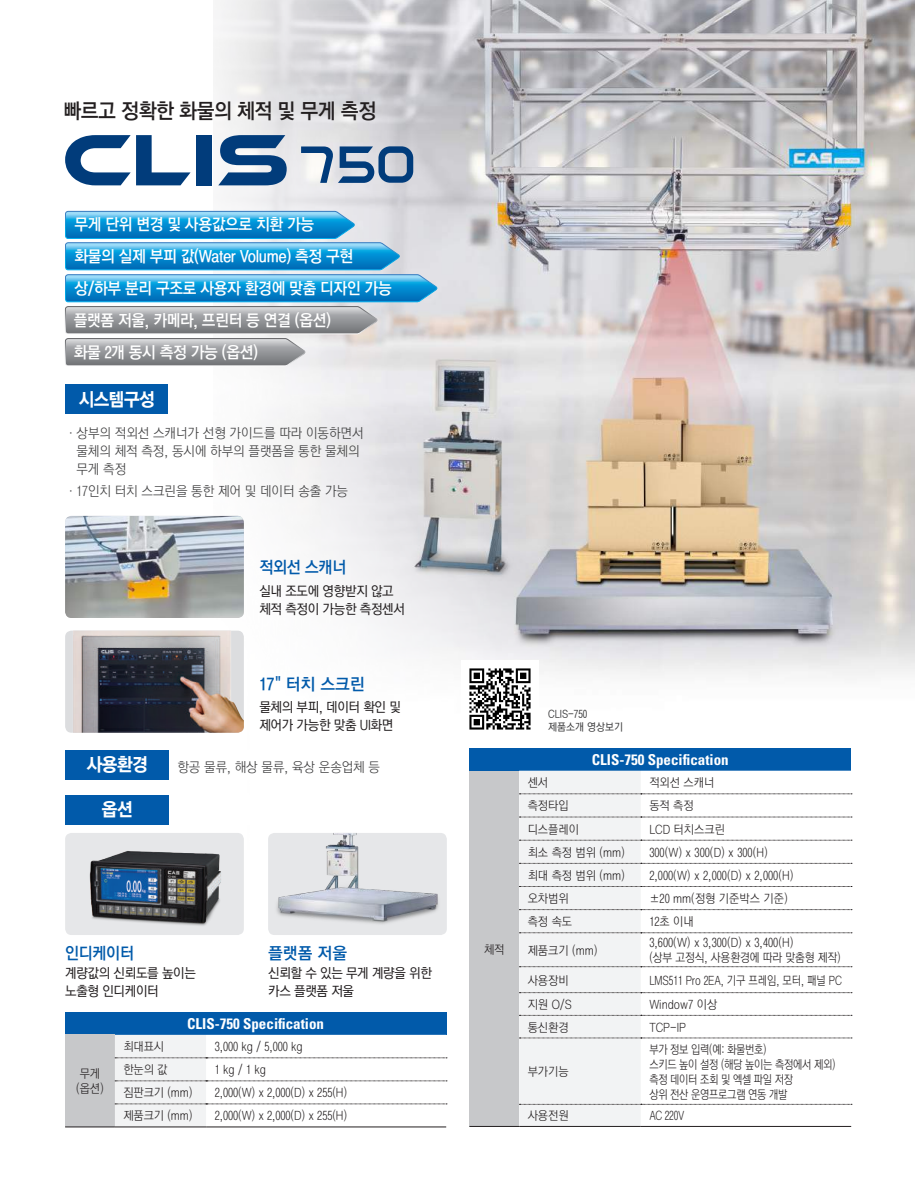
<style>
.page{position:relative;width:915px;height:1191px;background:#fff}
.page>*{position:absolute;margin:0;border:0;box-sizing:border-box;transform-origin:0 0}
.t1{font:21px "YGO540";letter-spacing:-.025em;color:#231f20;scale:.95 1}
.t2{font:18.75px "YDIYGO350";letter-spacing:-.025em;color:#fff;scale:.9 1}
.t3{font:16.5px "YGO540";letter-spacing:-.025em;color:#015aaa}
.t4{font:16.5px "YGO540";letter-spacing:-.025em;color:#015aaa;scale:.95 1}
.t5{font:16.05px/31.3px "YGO540";letter-spacing:-.025em;color:#fff;scale:.95 1}
.t6{font:700 condensed 15px "Univers LT Std";color:#fff}
.t7{font:13.5px/18px "YGO520";letter-spacing:-.005em;color:#3e3e3f;scale:.95 1}
.t8{font:13.5px/18px "YGO530";letter-spacing:-.025em;color:#231f20;scale:.95 1}
.t9{font:12px/15px "YGO520";letter-spacing:-.01em;color:#231f20;scale:.95 1}
.t10{font:12px/15px "YGO520";letter-spacing:-.01em;color:#231f20;scale:.86 1}
.t11{font:12px "YGO520";letter-spacing:-.01em;color:#231f20;scale:.87 1}
.t12{font:10.5px/12.6px "YGO530";color:#3e3e3f;scale:.95 1}
</style>
<div class="page">
<img style="left:213px;top:0;width:701px;height:849px">
<svg style="left:65px;top:135px;width:125px;height:50px"></svg>
<div style="left:196px;top:135px;width:15px;height:50px;background:#013c7b"></div>
<svg style="left:218px;top:135px;width:68px;height:50px"></svg>
<svg style="left:301px;top:146px;width:112px;height:37px;background:#839cb8"></svg>
<div style="left:65px;top:384px;width:103px;height:29px;background:#015aaa"></div>
<img style="left:65px;top:516px;width:179px;height:102px">
<svg style="left:65px;top:211px;width:373px;height:155px;background:#74adcc"></svg>
<img style="left:65px;top:630px;width:179px;height:102px">
<div style="left:65px;top:833px;width:179px;height:102px;background:#e6e7e9;border-radius:6px"></div>
<img style="left:89px;top:851px;width:132px;height:75px">
<div style="left:268px;top:833px;width:178px;height:102px;background:#e6e7e9;border-radius:6px"></div>
<img style="left:268px;top:833px;width:178px;height:99px">
<div style="left:469px;top:748px;width:381px;height:22px;background:#015aaa"></div>
<div style="left:469px;top:770px;width:50px;height:356px;background:#c7c8ca"></div>
<hr style="left:469px;top:1126px;width:50px;height:1px;background:#231f20">
<hr style="left:519px;top:1126px;width:121px;height:1px;background:#231f20">
<hr style="left:640px;top:1126px;width:210px;height:1px;background:#231f20">
<svg style="left:519px;top:770px;width:332px;height:356px"></svg>
<div style="left:65px;top:1012px;width:381px;height:22px;background:#015aaa"></div>
<div style="left:65px;top:1034px;width:50px;height:93px;background:#c7c8ca"></div>
<svg style="left:115px;top:1034px;width:332px;height:93px"></svg>
<hr style="left:65px;top:1126px;width:50px;height:1px;background:#231f20">
<hr style="left:115px;top:1126px;width:91px;height:1px;background:#231f20">
<hr style="left:206px;top:1126px;width:240px;height:1px;background:#231f20">
<div style="left:65px;top:750px;width:104px;height:30px;background:#015aaa"></div>
<div style="left:169px;top:750px;width:259px;height:30px;background:#fff"></div>
<div style="left:65px;top:795px;width:104px;height:29px;background:#015aaa"></div>
<div style="left:169px;top:795px;width:259px;height:29px;background:#fff"></div>
<img style="left:462px;top:660px;width:76px;height:77px">
<h1 class="t1" style="left:63px;top:100px;width:331px">빠르고 정확한 화물의 체적 및 무게 측정</h1>
<h3 class="t5" style="left:74px;top:210px;width:295px">무게 단위 변경 및 사용값으로 치환 가능 화물의 실제 부피 값(Water Volume) 측정 구현</h3>
<h3 class="t5" style="left:74px;top:273px;width:335px">상/하부 분리 구조로 사용자 환경에 맞춤 디자인 가능</h3>
<h3 class="t5" style="left:74px;top:305px;width:272px;line-height:32px">플랫폼 저울, 카메라, 프린터 등 연결 (옵션) 화물 2개 동시 측정 가능 (옵션)</h3>
<h2 class="t2" style="left:79px;top:389px;width:86px">시스템구성</h2>
<p class="t7" style="left:76px;top:424px;width:303px;text-indent:-11px">ㆍ상부의 적외선 스캐너가 선형 가이드를 따라 이동하면서 물체의 체적 측정, 동시에 하부의 플랫폼을 통한 물체의 무게 측정</p>
<p class="t7" style="left:65px;top:483px;width:299px">ㆍ17인치 터치 스크린을 통한 제어 및 데이터 송출 가능</p>
<h3 class="t4" style="left:259px;top:559px;width:93px">적외선 스캐너</h3>
<p class="t8" style="left:259px;top:582px;width:155px">실내 조도에 영향받지 않고 체적 측정이 가능한 측정센서</p>
<h3 class="t3" style="left:259px;top:675px;width:107px">17" 터치 스크린</h3>
<p class="t8" style="left:259px;top:698px;width:150px">물체의 부피, 데이터 확인 및 제어가 가능한 맞춤 UI화면</p>
<h2 class="t2" style="left:87px;top:754px;width:69px">사용환경</h2>
<p class="t7" style="left:177px;top:758px;width:215px">항공 물류, 해상 물류, 육상 운송업체 등</p>
<h2 class="t2" style="left:102px;top:799px;width:36px">옵션</h2>
<h3 class="t4" style="left:65px;top:944px;width:74px">인디케이터</h3>
<p class="t8" style="left:65px;top:965px;width:139px">계량값의 신뢰도를 높이는 노출형 인디케이터</p>
<h3 class="t3" style="left:268px;top:944px;width:81px">플랫폼 저울</h3>
<p class="t8" style="left:268px;top:965px;width:174px">신뢰할 수 있는 무게 계량을 위한 카스 플랫폼 저울</p>
<p class="t9" style="left:76px;top:1067px;width:31px">무게 (옵션)</p>
<p class="t6" style="left:187px;top:1014px;width:138px">CLIS-750 Specification</p>
<p class="t9" style="left:123px;top:1039px;width:44px">최대표시</p>
<p class="t9" style="left:215px;top:1039px;width:94px">3,000 kg / 5,000 kg</p>
<p class="t9" style="left:123px;top:1063px;width:48px">한눈의 값</p>
<p class="t9" style="left:215px;top:1063px;width:56px">1 kg / 1 kg</p>
<p class="t9" style="left:123px;top:1086px;width:74px">짐판크기 (mm)</p>
<p class="t9" style="left:215px;top:1086px;width:141px">2,000(W) x 2,000(D) x 255(H)</p>
<p class="t9" style="left:123px;top:1109px;width:74px">제품크기 (mm)</p>
<p class="t9" style="left:215px;top:1109px;width:141px">2,000(W) x 2,000(D) x 255(H)</p>
<p class="t9" style="left:484px;top:942px;width:23px">체적</p>
<p class="t12" style="left:548px;top:708px;width:80px">CLIS-750 제품소개 영상보기</p>
<p class="t6" style="left:591px;top:750px;width:138px">CLIS-750 Specification</p>
<p class="t9" style="left:527px;top:776px;width:23px">센서</p>
<p class="t9" style="left:649px;top:776px;width:70px">적외선 스캐너</p>
<p class="t9" style="left:527px;top:799px;width:45px">측정타입</p>
<p class="t9" style="left:649px;top:799px;width:48px">동적 측정</p>
<p class="t9" style="left:527px;top:822px;width:55px">디스플레이</p>
<p class="t9" style="left:649px;top:822px;width:81px">LCD 터치스크린</p>
<p class="t9" style="left:527px;top:845px;width:104px">최소 측정 범위 (mm)</p>
<p class="t9" style="left:649px;top:845px;width:126px">300(W) x 300(D) x 300(H)</p>
<p class="t9" style="left:527px;top:868px;width:104px">최대 측정 범위 (mm)</p>
<p class="t9" style="left:649px;top:868px;width:153px">2,000(W) x 2,000(D) x 2,000(H)</p>
<p class="t9" style="left:527px;top:891px;width:45px">오차범위</p>
<p class="t9" style="left:649px;top:891px;width:147px">±20 mm(정형 기준박스 기준)</p>
<p class="t9" style="left:527px;top:915px;width:48px">측정 속도</p>
<p class="t9" style="left:649px;top:915px;width:48px">12초 이내</p>
<p class="t9" style="left:527px;top:943px;width:75px">제품크기 (mm)</p>
<p class="t9" style="left:649px;top:936px;width:203px">3,600(W) x 3,300(D) x 3,400(H)<br>(상부 고정식, 사용환경에 따라 맞춤형 제작)</p>
<p class="t9" style="left:527px;top:973px;width:45px">사용장비</p>
<p class="t11" style="left:649px;top:974px;width:223px">LMS511 Pro 2EA, 기구 프레임, 모터, 패널 PC</p>
<p class="t9" style="left:527px;top:997px;width:48px">지원 O/S</p>
<p class="t9" style="left:649px;top:997px;width:73px">Window7 이상</p>
<p class="t9" style="left:527px;top:1020px;width:45px">통신환경</p>
<p class="t9" style="left:649px;top:1020px;width:40px">TCP-IP</p>
<p class="t9" style="left:527px;top:1064px;width:45px">부가기능</p>
<p class="t10" style="left:649px;top:1042px;width:218px">부가 정보 입력(예: 화물번호)<br>스키드 높이 설정 (해당 높이는 측정에서 제외) 측정 데이터 조회 및 엑셀 파일 저장<br>상위 전산 운영프로그램 연동 개발</p>
<p class="t9" style="left:527px;top:1109px;width:45px">사용전원</p>
<p class="t10" style="left:649px;top:1109px;width:42px">AC 220V</p>
</div>
